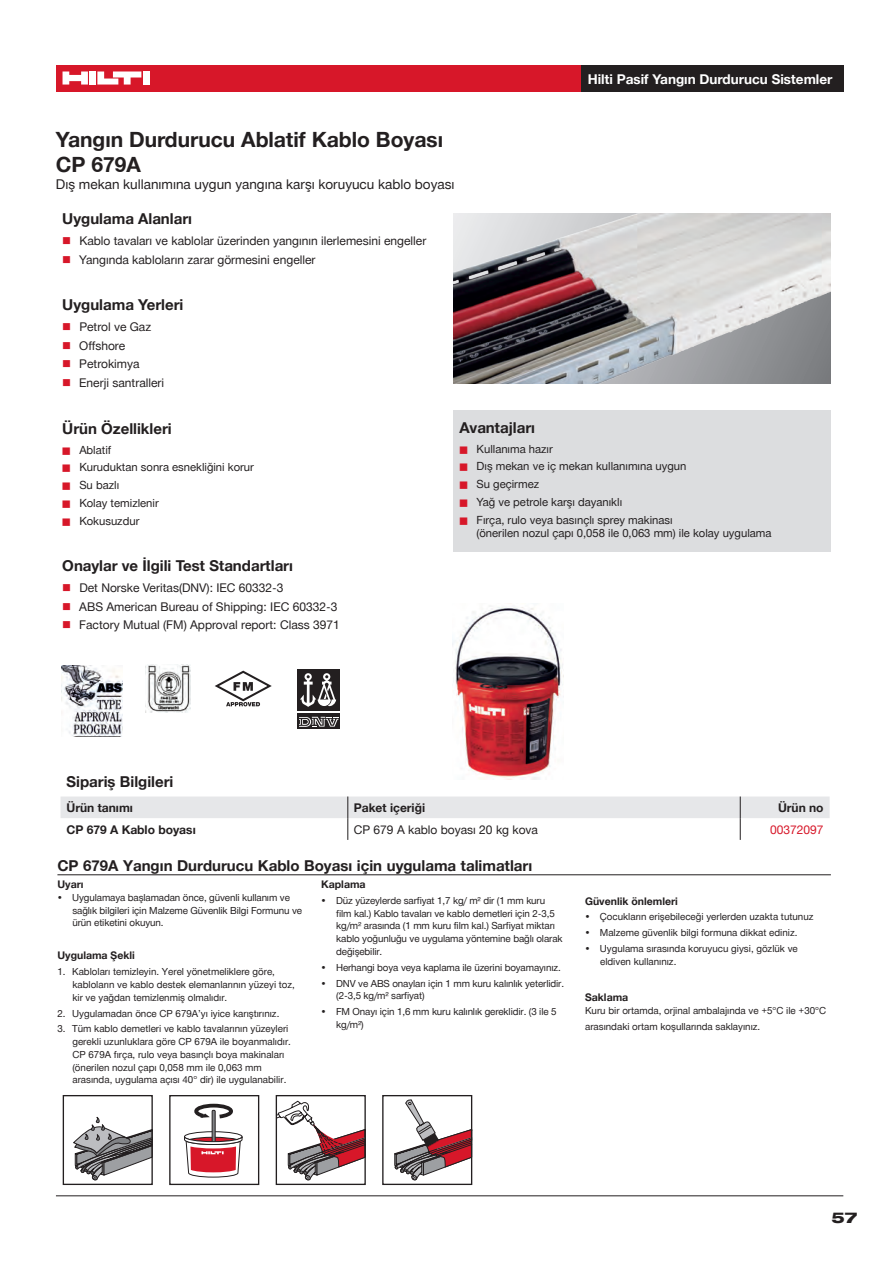
<style>
.page{position:relative;width:896px;height:1264px;background:#fff}
.page>*{position:absolute;margin:0;border:0;box-sizing:border-box;transform-origin:0 0}
.t1{font:700 21px/25.2px "Hilti";color:#231f20}
.t2{font:700 15px "Hilti";color:#231f20}
.t3{font:800 expanded 15px "Hilti";color:#231f20}
.t4{font:13.5px "Hilti";color:#231f20}
.t5{font:700 13.5px "Hilti";color:#fff}
.t6{font:12px "Hilti";color:#231f20}
.t7{font:700 12px "Hilti";color:#231f20}
.t8{font:12px "Hilti";color:#d71729}
.t9{font:11.25px/17.7px "Hilti";color:#231f20}
.t10{font:700 10.5px "Hilti";color:#231f20}
.t11{font:9.75px/12.8px "Hilti";color:#231f20}
.s1{color:#d71729}
</style>
<div class="page">
<div style="left:56px;top:65px;width:526px;height:26px;background:#d71729"></div>
<div style="left:580px;top:65px;width:262px;height:26px;background:#231f20"></div>
<div style="left:89px;top:71px;width:7px;height:14px;background:#fff"></div>
<div style="left:143px;top:71px;width:6px;height:14px;background:#fff"></div>
<svg style="left:62px;top:71px;width:26px;height:14px"></svg>
<svg style="left:97px;top:71px;width:44px;height:14px"></svg>
<hr style="left:56px;top:1195px;width:786px;height:1px;background:#231f20">
<svg style="left:60px;top:796px;width:769px;height:44px"></svg>
<svg style="left:215px;top:670px;width:57px;height:36px"></svg>
<img style="left:147px;top:664px;width:43px;height:48px">
<hr style="left:57px;top:874px;width:773px;height:1px;background:#231f20">
<img style="left:62px;top:665px;width:61px;height:71px">
<div style="left:453px;top:410px;width:377px;height:142px;background:#dcdddf"></div>
<img style="left:452px;top:606px;width:111px;height:173px">
<div style="left:297px;top:713px;width:42px;height:16px;background:#231f20"></div>
<div style="left:297px;top:669px;width:42px;height:41px;background:#231f20"></div>
<svg style="left:299px;top:717px;width:39px;height:10px"></svg>
<svg style="left:300px;top:673px;width:36px;height:34px"></svg>
<svg style="left:73px;top:1116px;width:78px;height:65px"></svg>
<div style="left:63px;top:1095px;width:90px;height:90px;border:1px solid #231f20"></div>
<div style="left:184px;top:1131px;width:58px;height:11px;border:1px solid #231f20;border-radius:50%"></div>
<svg style="left:194px;top:1103px;width:39px;height:17px"></svg>
<div style="left:212px;top:1110px;width:3px;height:40px;border:1px solid #231f20"></div>
<svg style="left:184px;top:1136px;width:59px;height:42px"></svg>
<div style="left:169px;top:1095px;width:90px;height:90px;border:1px solid #231f20"></div>
<svg style="left:277px;top:1100px;width:89px;height:85px"></svg>
<div style="left:275px;top:1095px;width:90px;height:90px;border:1px solid #231f20"></div>
<div style="left:382px;top:1095px;width:90px;height:90px;border:1px solid #231f20"></div>
<svg style="left:392px;top:1099px;width:80px;height:86px"></svg>
<img style="left:453px;top:214px;width:377px;height:170px">
<h1 class="t1" style="left:56px;top:126px;width:388px">Yangın Durdurucu Ablatif Kablo Boyası<br>CP 679A</h1>
<h3 class="t4" style="left:56px;top:174px;width:400px">Dış mekan kullanımına uygun yangına karşı koruyucu kablo boyası</h3>
<h3 class="t5" style="left:587px;top:70px;width:246px">Hilti Pasif Yangın Durdurucu Sistemler</h3>
<h2 class="t2" style="left:62px;top:208px;width:131px">Uygulama Alanları</h2>
<p class="t6" style="left:62px;top:232px;width:365px"><span class="s1">■</span> Kablo tavaları ve kablolar üzerinden yangının ilerlemesini engeller</p>
<p class="t6" style="left:62px;top:251px;width:255px"><span class="s1">■</span> Yangında kabloların zarar görmesini engeller</p>
<h2 class="t2" style="left:62px;top:294px;width:123px">Uygulama Yerleri</h2>
<p class="t6" style="left:62px;top:318px;width:90px"><span class="s1">■</span> Petrol ve Gaz</p>
<p class="t6" style="left:62px;top:337px;width:64px"><span class="s1">■</span> Offshore</p>
<p class="t6" style="left:62px;top:356px;width:79px"><span class="s1">■</span> Petrokimya</p>
<p class="t6" style="left:62px;top:374px;width:103px"><span class="s1">■</span> Enerji santralleri</p>
<h2 class="t2" style="left:62px;top:418px;width:111px">Ürün Özellikleri</h2>
<p class="t9" style="left:62px;top:441px;width:193px"><span class="s1">◼</span> Ablatif<br><span class="s1">◼</span> Kuruduktan sonra esnekliğini korur <span class="s1">◼</span> Su bazlı<br><span class="s1">◼</span> Kolay temizlenir<br><span class="s1">◼</span> Kokusuzdur</p>
<h2 class="t2" style="left:62px;top:555px;width:232px">Onaylar ve İlgili Test Standartları</h2>
<p class="t6" style="left:62px;top:579px;width:223px"><span class="s1">■</span> Det Norske Veritas(DNV): IEC 60332-3</p>
<p class="t6" style="left:62px;top:598px;width:276px"><span class="s1">■</span> ABS American Bureau of Shipping: IEC 60332-3</p>
<p class="t6" style="left:62px;top:617px;width:279px"><span class="s1">■</span> Factory Mutual (FM) Approval report: Class 3971</p>
<h2 class="t2" style="left:459px;top:417px;width:77px">Avantajları</h2>
<p class="t9" style="left:459px;top:439px;width:228px"><span class="s1">◼</span> Kullanıma hazır<br><span class="s1">◼</span> Dış mekan ve iç mekan kullanımına uygun <span class="s1">◼</span> Su geçirmez<br><span class="s1">◼</span> Yağ ve petrole karşı dayanıklı<br><span class="s1">◼</span> Fırça, rulo veya basınçlı sprey makinası</p>
<p class="t9" style="left:476px;top:524px;width:296px">(önerilen nozul çapı 0,058 ile 0,063 mm) ile kolay uygulama</p>
<h2 class="t2" style="left:66px;top:771px;width:108px">Sipariş Bilgileri</h2>
<p class="t7" style="left:66px;top:799px;width:68px">Ürün tanımı</p>
<p class="t7" style="left:353px;top:799px;width:73px">Paket içeriği</p>
<p class="t7" style="left:777px;top:799px;width:47px">Ürün no</p>
<p class="t7" style="left:66px;top:821px;width:131px">CP 679 A Kablo boyası</p>
<p class="t6" style="left:353px;top:821px;width:186px">CP 679 A kablo boyası 20 kg kova</p>
<p class="t8" style="left:769px;top:821px;width:55px">00372097</p>
<h2 class="t2" style="left:57px;top:855px;width:476px">CP 679A Yangın Durdurucu Kablo Boyası için uygulama talimatları</h2>
<p class="t10" style="left:57px;top:877px;width:28px">Uyarı</p>
<p class="t11" style="left:72px;top:891px;width:231px;text-indent:-15px">• Uygulamaya başlamadan önce, güvenli kullanım ve sağlık bilgileri için Malzeme Güvenlik Bilgi Formunu ve ürün etiketini okuyun.</p>
<p class="t10" style="left:57px;top:948px;width:79px">Uygulama Şekli</p>
<p class="t11" style="left:72px;top:965px;width:224px;text-indent:-15px">1. Kabloları temizleyin. Yerel yönetmeliklere göre, kabloların ve kablo destek elemanlarının yüzeyi toz, kir ve yağdan temizlenmiş olmalıdır.</p>
<p class="t11" style="left:57px;top:1006px;width:223px">2. Uygulamadan önce CP 679A’yı iyice karıştırınız.</p>
<p class="t11" style="left:72px;top:1022px;width:220px;text-indent:-15px">3. Tüm kablo demetleri ve kablo tavalarının yüzeyleri gerekli uzunluklara göre CP 679A ile boyanmalıdır.<br>CP 679A fırça, rulo veya basınçlı boya makinaları (önerilen nozul çapı 0,058 mm ile 0,063 mm arasında, uygulama açısı 40° dir) ile uygulanabilir.</p>
<p class="t10" style="left:321px;top:877px;width:46px">Kaplama</p>
<p class="t11" style="left:336px;top:894px;width:228px;text-indent:-15px">• Düz yüzeylerde sarfiyat 1,7 kg/ m² dir (1 mm kuru film kal.) Kablo tavaları ve kablo demetleri için 2-3,5 kg/m² arasında (1 mm kuru film kal.) Sarfiyat miktarı kablo yoğunluğu ve uygulama yöntemine bağlı olarak değişebilir.</p>
<p class="t11" style="left:321px;top:960px;width:241px">• Herhangi boya veya kaplama ile üzerini boyamayınız.</p>
<p class="t11" style="left:336px;top:976px;width:229px;text-indent:-15px">• DNV ve ABS onayları için 1 mm kuru kalınlık yeterlidir. (2-3,5 kg/m² sarfiyat)</p>
<p class="t11" style="left:336px;top:1005px;width:222px;text-indent:-15px">• FM Onayı için 1,6 mm kuru kalınlık gereklidir. (3 ile 5 kg/m²)</p>
<p class="t10" style="left:585px;top:893px;width:94px">Güvenlik önlemleri</p>
<p class="t11" style="left:585px;top:910px;width:230px">• Çocukların erişebileceği yerlerden uzakta tutunuz</p>
<p class="t11" style="left:585px;top:926px;width:214px">• Malzeme güvenlik bilgi formuna dikkat ediniz.</p>
<p class="t11" style="left:600px;top:942px;width:199px;text-indent:-15px">• Uygulama sırasında koruyucu giysi, gözlük ve eldiven kullanınız.</p>
<p class="t10" style="left:585px;top:990px;width:45px">Saklama</p>
<p class="t11" style="left:585px;top:1002px;width:242px;line-height:15.8px">Kuru bir ortamda, orjinal ambalajında ve +5°C ile +30°C arasındaki ortam koşullarında saklayınız.</p>
<h2 class="t3" style="left:830px;top:1207px;width:27px">57</h2>
</div>
